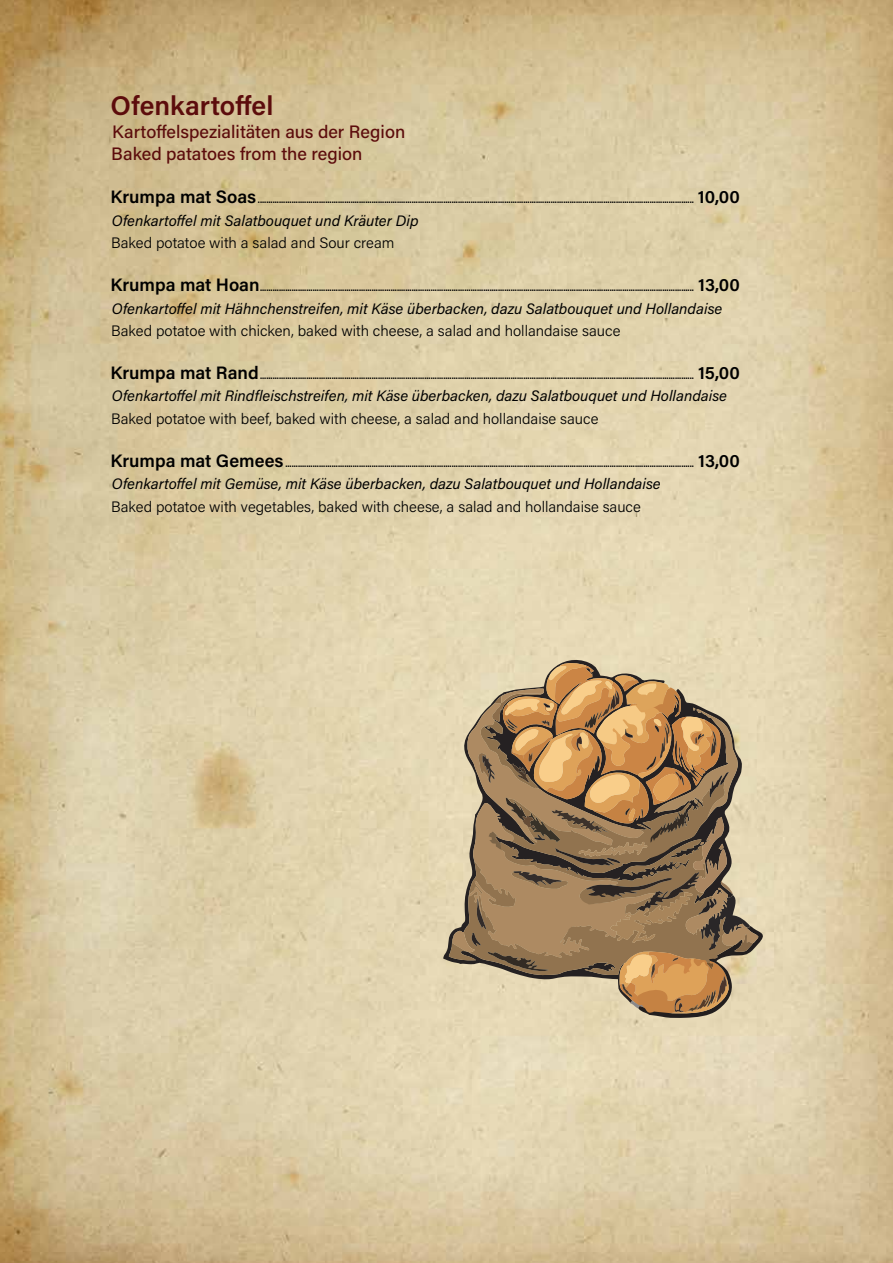
<style>
.page{position:relative;width:893px;height:1263px;background:#fff}
.page>*{position:absolute;margin:0;border:0;box-sizing:border-box;transform-origin:0 0}
.t1{font:600 27px "Acumin Pro";letter-spacing:.005em;color:#5c0c0c}
.t2{font:500 18px/22.5px "Acumin Pro";color:#5c0c0c}
.t3{font:italic 15.15px "Acumin Pro";color:#000}
.t4{font:300 15.15px "Acumin Pro";color:#000}
.t5{font:600 9px "Acumin Pro";color:#000}
.s1{font-size:18px}
</style>
<div class="page">
<img style="left:0;top:0;width:893px;height:1263px">
<svg style="left:443px;top:659px;width:300px;height:344px;background:#e0d2b0"></svg>
<svg style="left:449px;top:662px;width:314px;height:356px;background:#af926c"></svg>
<h1 class="t1" style="left:111px;top:87px;width:164px">Ofenkartoffel</h1>
<h2 class="t2" style="left:111px;top:119px;width:295px">Kartoffelspezialitäten aus der Region<br>Baked patatoes from the region</h2>
<p class="t5" style="left:111px;top:194px;width:631px"><span class="s1">Krumpa mat Soas</span> ............................................................................................................................................................................................................... <span class="s1">10,00</span></p>
<h3 class="t3" style="left:112px;top:210px;width:308px">Ofenkartoffel mit Salatbouquet und Kräuter Dip</h3>
<h3 class="t4" style="left:111px;top:232px;width:285px">Baked potatoe with a salad and Sour cream</h3>
<p class="t5" style="left:111px;top:282px;width:631px"><span class="s1">Krumpa mat Hoan</span>.............................................................................................................................................................................................................. <span class="s1">13,00</span></p>
<h3 class="t3" style="left:112px;top:298px;width:612px">Ofenkartoffel mit Hähnchenstreifen, mit Käse überbacken, dazu Salatbouquet und Hollandaise</h3>
<h3 class="t4" style="left:111px;top:320px;width:511px">Baked potatoe with chicken, baked with cheese, a salad and hollandaise sauce</h3>
<p class="t5" style="left:111px;top:369px;width:631px"><span class="s1">Krumpa mat Rand</span>.............................................................................................................................................................................................................. <span class="s1">15,00</span></p>
<h3 class="t3" style="left:112px;top:385px;width:617px">Ofenkartoffel mit Rindfleischstreifen, mit Käse überbacken, dazu Salatbouquet und Hollandaise</h3>
<h3 class="t4" style="left:111px;top:408px;width:489px">Baked potatoe with beef, baked with cheese, a salad and hollandaise sauce</h3>
<p class="t5" style="left:111px;top:457px;width:631px"><span class="s1">Krumpa mat Gemees</span> .................................................................................................................................................................................................. <span class="s1">13,00</span></p>
<h3 class="t3" style="left:112px;top:473px;width:550px">Ofenkartoffel mit Gemüse, mit Käse überbacken, dazu Salatbouquet und Hollandaise</h3>
<h3 class="t4" style="left:111px;top:496px;width:531px">Baked potatoe with vegetables, baked with cheese, a salad and hollandaise sauce</h3>
</div>
